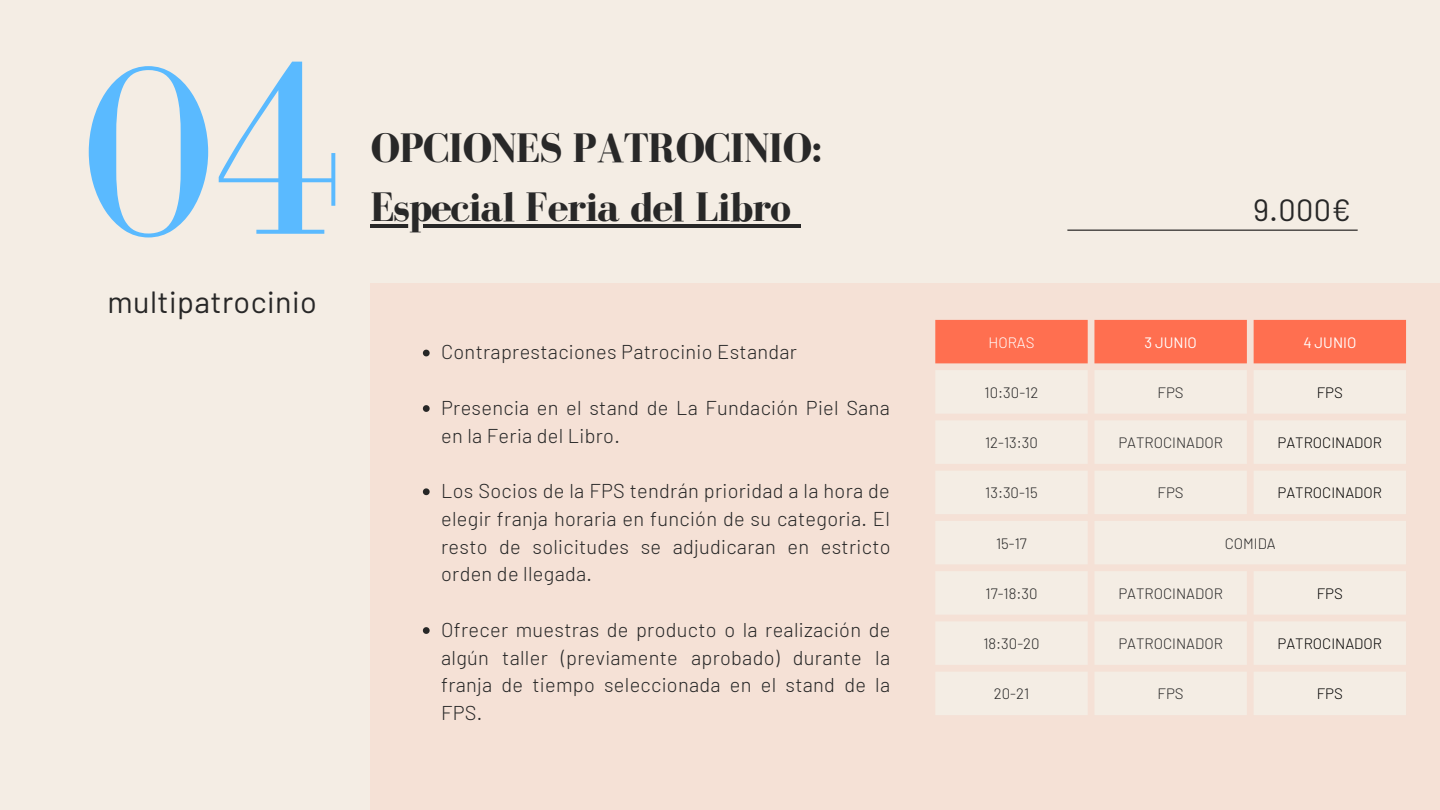
<style>
.page{position:relative;width:1440px;height:810px;background:#f4ede4}
.page>*{position:absolute;margin:0;border:0;box-sizing:border-box;transform-origin:0 0}
.t1{font:249.9px "Bodoni FLF";color:#5abaff}
.t2{font:700 42.4px/59.2px "Bodoni FLF";letter-spacing:-.025em;color:#282828}
.t3{font:30.6px "Barlow";letter-spacing:.015em;color:#272727}
.t4{font:300 20px/27.8px "Barlow";letter-spacing:.015em;color:#272727;text-align:justify}
.t5{font:300 15px "Barlow";color:#282828}
.t6{font:300 15px "Barlow";color:#000}
.t7{font:15px "Barlow";color:#fff}
.t8{font:300 15px "Barlow";color:#fff}
</style>
<div class="page">
<hr style="left:1067px;top:230px;width:291px;height:1px;background:#000">
<div style="left:371px;top:284px;width:1069px;height:526px;background:#f5e1d6"></div>
<hr style="left:371px;top:224px;width:419px;height:3px;background:#282828">
<svg style="left:790px;top:224px;width:11px;height:3px"></svg>
<svg style="left:423px;top:350px;width:7px;height:6px"></svg>
<svg style="left:423px;top:405px;width:7px;height:7px"></svg>
<svg style="left:423px;top:488px;width:7px;height:7px"></svg>
<svg style="left:423px;top:627px;width:7px;height:7px"></svg>
<div style="left:935px;top:320px;width:471px;height:43px;background:#ff6f50"></div>
<svg style="left:936px;top:370px;width:470px;height:345px;fill:#f4ede4"></svg>
<h1 class="t1" style="left:81px;top:16px;width:264px">04</h1>
<h3 class="t3" style="left:107px;top:282px;width:211px">multipatrocinio</h3>
<h2 class="t2" style="left:371px;top:118px;width:454px">OPCIONES PATROCINIO:<br>Especial Feria del Libro</h2>
<p class="t4" style="left:441px;top:338px;width:357px">Contraprestaciones Patrocinio Estandar</p>
<p class="t4" style="left:441px;top:393px;width:450px">Presencia en el stand de La Fundación Piel Sana en la Feria del Libro.</p>
<p class="t4" style="left:441px;top:476px;width:451px">Los Socios de la FPS tendrán prioridad a la hora de elegir franja horaria en función de su categoria. El resto de solicitudes se adjudicaran en estricto orden de llegada.</p>
<p class="t4" style="left:441px;top:615px;width:451px">Ofrecer muestras de producto o la realización de algún taller (previamente aprobado) durante la franja de tiempo seleccionada en el stand de la FPS.</p>
<h3 class="t3" style="left:1253px;top:191px;width:99px">9.000€</h3>
<p class="t8" style="left:988px;top:333px;width:48px">HORAS</p>
<p class="t7" style="left:1144px;top:333px;width:54px">3 JUNIO</p>
<p class="t7" style="left:1303px;top:333px;width:54px">4 JUNIO</p>
<p class="t5" style="left:985px;top:383px;width:55px">10:30-12</p>
<p class="t5" style="left:1158px;top:383px;width:28px">FPS</p>
<p class="t6" style="left:1317px;top:383px;width:28px">FPS</p>
<p class="t5" style="left:985px;top:433px;width:54px">12-13:30</p>
<p class="t5" style="left:1118px;top:433px;width:106px">PATROCINADOR</p>
<p class="t6" style="left:1278px;top:433px;width:106px">PATROCINADOR</p>
<p class="t5" style="left:985px;top:483px;width:54px">13:30-15</p>
<p class="t5" style="left:1158px;top:483px;width:28px">FPS</p>
<p class="t6" style="left:1278px;top:483px;width:106px">PATROCINADOR</p>
<p class="t5" style="left:996px;top:534px;width:32px">15-17</p>
<p class="t5" style="left:1225px;top:534px;width:53px">COMIDA</p>
<p class="t5" style="left:985px;top:584px;width:54px">17-18:30</p>
<p class="t5" style="left:1118px;top:584px;width:106px">PATROCINADOR</p>
<p class="t6" style="left:1317px;top:584px;width:28px">FPS</p>
<p class="t5" style="left:983px;top:634px;width:58px">18:30-20</p>
<p class="t5" style="left:1118px;top:634px;width:106px">PATROCINADOR</p>
<p class="t6" style="left:1278px;top:634px;width:106px">PATROCINADOR</p>
<p class="t5" style="left:994px;top:684px;width:37px">20-21</p>
<p class="t5" style="left:1158px;top:684px;width:28px">FPS</p>
<p class="t6" style="left:1317px;top:684px;width:28px">FPS</p>
</div>
